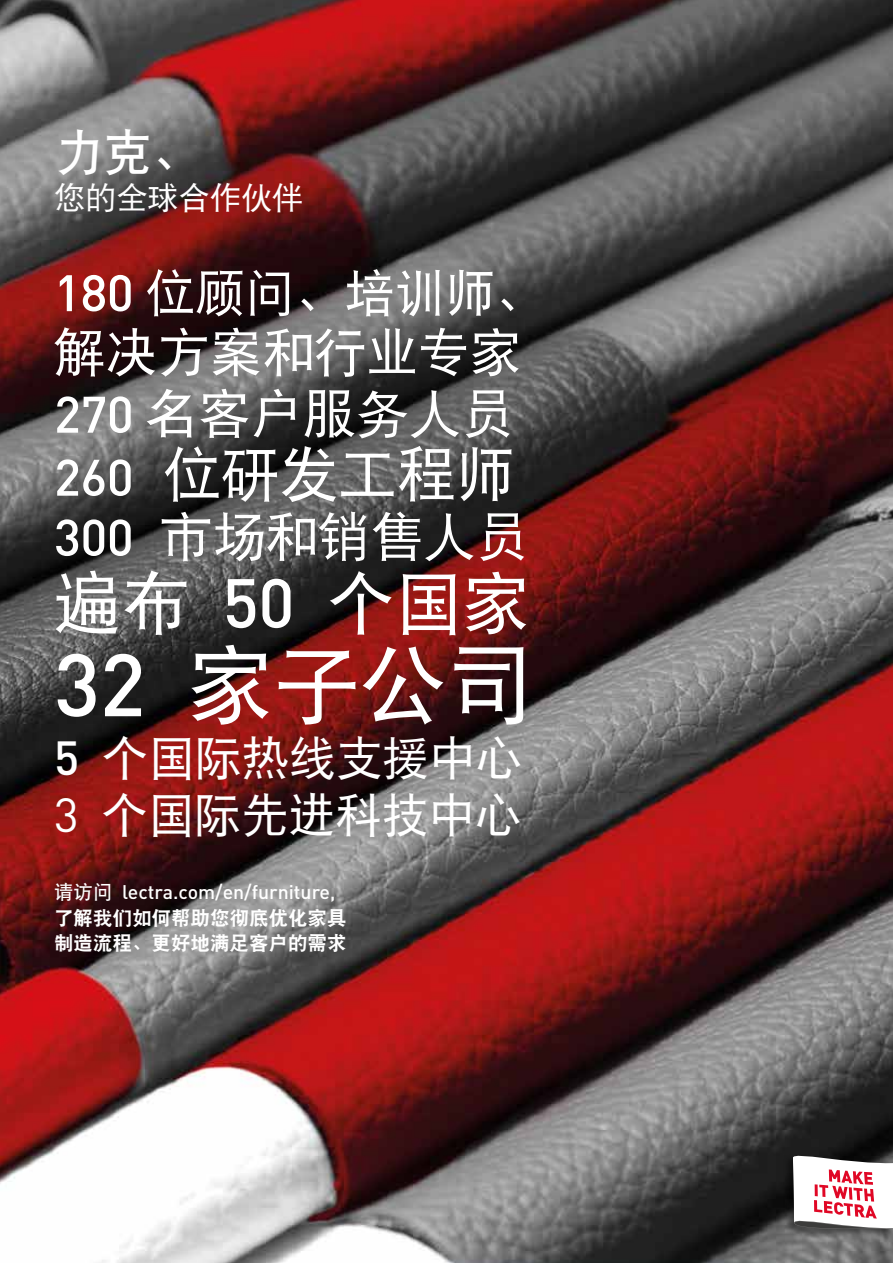
<style>
.page{position:relative;width:893px;height:1263px;background:#fff}
.page>*{position:absolute;margin:0;border:0;box-sizing:border-box;transform-origin:0 0}
.t1{font:87px "DFP Hei W5";color:#fff}
.t2{font:68.25px "DFP Hei W5";color:#fff}
.t3{font:59.25px "DFP Hei W5";letter-spacing:-.01em;color:#fff}
.t4{font:53.25px "DFP Hei W5";letter-spacing:-.01em;color:#fff}
.t5{font:52.5px "DFP Hei W5";letter-spacing:-.01em;color:#fff}
.t6{font:50.55px "DFP Hei W5";letter-spacing:-.01em;color:#fff}
.t7{font:49.5px "DF Hei W7";color:#fff}
.t8{font:47.25px/57px "DFP Hei W5";letter-spacing:-.01em;color:#fff}
.t9{font:31.5px "DF Hei W5";letter-spacing:-.01em;color:#fff}
.t10{font:19.5px/25.5px "DF Hei W9";color:#fff}
.t11{font:500 19.5px "DIN Pro";color:#fff}
.s1{font-family:"DIN Pro";font-weight:500}
.s2{font-family:"DIN Pro";font-weight:500;font-size:50.55px}
.s3{font-family:"DIN Pro"}
.s4{font-family:"DF Hei W7";font-weight:400}
</style>
<div class="page">
<img style="left:0;top:0;width:893px;height:1263px">
<div style="left:783px;top:1154px;width:110px;height:85px;background:#000;opacity:.4"></div>
<svg style="left:793px;top:1151px;width:100px;height:79px"></svg>
<h3 class="t7" style="left:54px;top:128px;width:149px">力克、</h3>
<h3 class="t9" style="left:54px;top:182px;width:251px">您的全球合作伙伴</h3>
<h3 class="t6" style="left:54px;top:268px;width:493px"><span class="s1">180</span> 位顾问、培训师、</h3>
<h3 class="t5" style="left:54px;top:326px;width:470px">解决方案和行业专家</h3>
<h3 class="t4" style="left:54px;top:387px;width:462px"><span class="s2">270</span> 名客户服务人员</h3>
<h3 class="t3" style="left:54px;top:445px;width:462px"><span class="s2">260</span> 位研发工程师</h3>
<h3 class="t4" style="left:54px;top:510px;width:476px"><span class="s2">300</span> 市场和销售人员</h3>
<h2 class="t2" style="left:54px;top:569px;width:478px">遍布 <span class="s1">50</span> 个国家</h2>
<h1 class="t1" style="left:54px;top:641px;width:481px"><span class="s1">32</span> 家子公司</h1>
<h3 class="t8" style="left:54px;top:729px;width:471px"><span class="s1">5</span> 个国际热线支援中心<br><span class="s3">3</span> 个国际先进科技中心</h3>
<p class="t11" style="left:54px;top:879px;width:283px"><span class="s4">请访问</span> lectra.com/en/furniture,</p>
<p class="t10" style="left:54px;top:905px;width:294px">了解我们如何帮助您彻底优化家具制造流程、更好地满足客户的需求</p>
</div>
